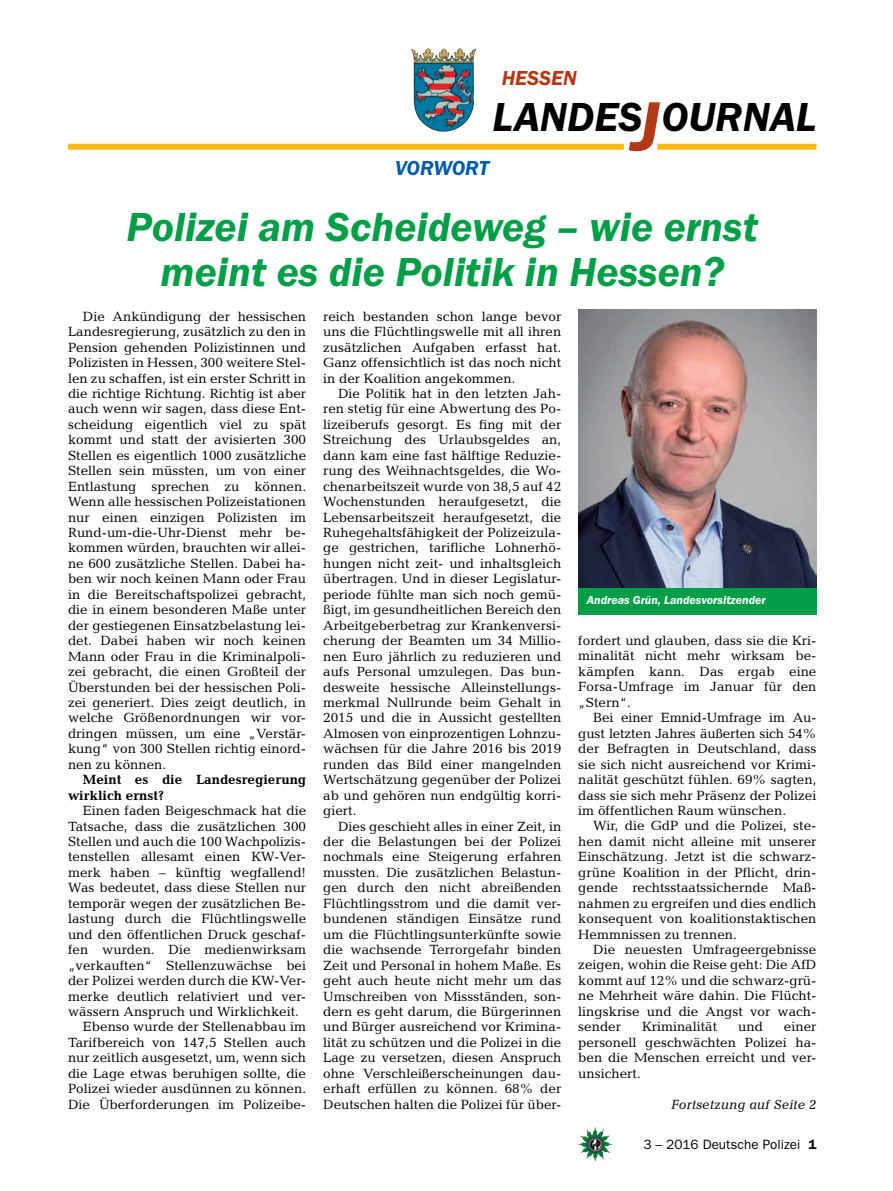
<style>
.page{position:relative;width:893px;height:1191px;background:#fff}
.page>*{position:absolute;margin:0;border:0;box-sizing:border-box;transform-origin:0 0}
.t1{font:italic 600 42px/45px "Franklin Gothic Itc T";color:#009f47;text-align:center}
.t2{font:italic 600 42px "Franklin Gothic Itc T";color:#000}
.t3{font:italic 600 21px "Franklin Gothic Itc T";color:#005baa}
.t4{font:italic 600 21px "Franklin Gothic Itc T";color:#b33916}
.t5{font:13.5px/15.5px "Candida";color:#000;text-align:justify}
.t6{font:700 13.5px/15.5px "Candida";color:#000}
.t7{font:13.5px "Franklin Gothic";color:#000}
.t8{font:italic 13.5px "Candida";color:#000}
.t9{font:italic 600 12px "Franklin Gothic Itc T";color:#fff}
.s1{font-size:72px;color:#b33916}
.s2{font-weight:600}
</style>
<div class="page">
<img style="left:578px;top:1127px;width:17px;height:25px">
<img style="left:411px;top:48px;width:48px;height:84px">
<div style="left:657px;top:144px;width:159px;height:6px;background:#fdb913"></div>
<div style="left:68px;top:144px;width:556px;height:6px;background:#fdb913"></div>
<img style="left:578px;top:310px;width:238px;height:278px">
<div style="left:578px;top:588px;width:238px;height:26px;background:#009f47"></div>
<h2 class="t4" style="left:502px;top:66px;width:77px">HESSEN</h2>
<h1 class="t2" style="left:492px;top:93px;width:325px">LANDES<span class="s1">J</span>OURNAL</h1>
<h2 class="t3" style="left:395px;top:156px;width:95px">vor wor t</h2>
<h1 class="t1" style="left:127px;top:203px;width:634px">Polizei am Scheideweg – wie ernst meint es die Politik in Hessen?</h1>
<p class="t5" style="left:323px;top:308px;width:240px">reich bestanden schon lange bevor uns die Flüchtlingswelle mit all ihren zusätzlichen Aufgaben erfasst hat.<br>Ganz offensichtlich ist das noch nicht in der Koalition angekommen.</p>
<p class="t5" style="left:323px;top:386px;width:240px;text-indent:15px">Die Politik hat in den letzten Jah&shy;ren stetig für eine Abwertung des Po&shy;lizeiberufs gesorgt. Es fing mit der Streichung des Urlaubsgeldes an, dann kam eine fast hälftige Reduzie&shy;rung des Weihnachtsgeldes, die Wo&shy;chenarbeitszeit wurde von 38,5 auf 42<br>Wochenstunden heraufgesetzt, die Lebensarbeitszeit heraufgesetzt, die Ruhegehaltsfähigkeit der Polizeizula&shy;ge gestrichen, tarifliche Lohnerhö&shy;hungen nicht zeit- und inhaltsgleich übertragen. Und in dieser Legislatur&shy;periode fühlte man sich noch gemü&shy;ßigt, im gesundheitlichen Bereich den Arbeitgeberbetrag zur Krankenversi&shy;cherung der Beamten um 34 Millio&shy;nen Euro jährlich zu reduzieren und aufs Personal umzulegen. Das bun&shy;desweite hessische Alleinstellungs&shy;merkmal Nullrunde beim Gehalt in 2015 und die in Aussicht gestellten Almosen von einprozentigen Lohnzu&shy;wächsen für die Jahre 2016 bis 2019 runden das Bild einer mangelnden Wertschätzung gegenüber der Polizei ab und gehören nun endgültig korri&shy;giert.</p>
<p class="t5" style="left:323px;top:818px;width:240px;text-indent:15px">Dies geschieht alles in einer Zeit, in der die Belastungen bei der Polizei nochmals eine Steigerung erfahren mussten. Die zusätzlichen Belastun&shy;gen durch den nicht abreißenden Flüchtlingsstrom und die damit ver&shy;bundenen ständigen Einsätze rund um die Flüchtlingsunterkünfte sowie die wachsende Terrorgefahr binden Zeit und Personal in hohem Maße. Es geht auch heute nicht mehr um das Umschreiben von Missständen, son&shy;dern es geht darum, die Bürgerinnen und Bürger ausreichend vor Krimina&shy;lität zu schützen und die Polizei in die Lage zu versetzen, diesen Anspruch ohne Verschleißerscheinungen dau&shy;erhaft erfüllen zu können. 68% der Deutschen halten die Polizei für über-</p>
<p class="t5" style="left:68px;top:308px;width:240px;text-indent:15px">Die Ankündigung der hessischen Landesregierung, zusätzlich zu den in Pension gehenden Polizistinnen und Polizisten in Hessen, 300 weitere Stel&shy;len zu schaffen, ist ein erster Schritt in die richtige Richtung. Richtig ist aber auch wenn wir sagen, dass diese Ent&shy;scheidung eigentlich viel zu spät kommt und statt der avisierten 300<br>Stellen es eigentlich 1000 zusätzliche Stellen sein müssten, um von einer Entlastung sprechen zu können.<br>Wenn alle hessischen Polizeistationen nur einen einzigen Polizisten im Rund-um-die-Uhr-Dienst mehr be&shy;kommen würden, brauchten wir allei&shy;ne 600 zusätzliche Stellen. Dabei ha&shy;ben wir noch keinen Mann oder Frau in die Bereitschaftspolizei gebracht, die in einem besonderen Maße unter der gestiegenen Einsatzbelastung lei&shy;det. Dabei haben wir noch keinen Mann oder Frau in die Kriminalpoli&shy;zei gebracht, die einen Großteil der Überstunden bei der hessischen Poli&shy;zei generiert. Dies zeigt deutlich, in welche Größenordnungen wir vor&shy;dringen müssen, um eine „Verstär&shy;kung“ von 300 Stellen richtig einord&shy;nen zu können.</p>
<p class="t6" style="left:68px;top:772px;width:240px;text-indent:15px">Meint es die Landesregierung wirklich ernst?</p>
<p class="t5" style="left:83px;top:803px;width:225px">Einen faden Beigeschmack hat die</p>
<p class="t5" style="left:68px;top:818px;width:240px">Tatsache, dass die zusätzlichen 300</p>
<p class="t5" style="left:68px;top:833px;width:240px">Stellen und auch die 100 Wachpolizis-</p>
<p class="t5" style="left:68px;top:849px;width:240px">tenstellen allesamt einen KW-Ver-</p>
<p class="t5" style="left:68px;top:864px;width:240px">merk haben – künftig wegfallend!</p>
<p class="t5" style="left:68px;top:880px;width:240px">Was bedeutet, dass diese Stellen nur</p>
<p class="t5" style="left:68px;top:895px;width:240px">temporär wegen der zusätzlichen Be-</p>
<p class="t5" style="left:68px;top:911px;width:240px">lastung durch die Flüchtlingswelle</p>
<p class="t5" style="left:68px;top:926px;width:240px">und den öffentlichen Druck geschaf-</p>
<p class="t5" style="left:68px;top:942px;width:240px">fen wurden. Die medienwirksam</p>
<p class="t5" style="left:68px;top:957px;width:240px">„verkauften“ Stellenzuwächse bei</p>
<p class="t5" style="left:68px;top:972px;width:240px">der Polizei werden durch die KW-Ver-</p>
<p class="t5" style="left:68px;top:988px;width:240px">merke deutlich relativiert und ver-</p>
<p class="t5" style="left:68px;top:1003px;width:233px">wässern Anspruch und Wirklichkeit.</p>
<p class="t5" style="left:83px;top:1019px;width:225px">Ebenso wurde der Stellenabbau im</p>
<p class="t5" style="left:68px;top:1034px;width:240px">Tarifbereich von 147,5 Stellen auch</p>
<p class="t5" style="left:68px;top:1050px;width:240px">nur zeitlich ausgesetzt, um, wenn sich</p>
<p class="t5" style="left:68px;top:1065px;width:240px">die Lage etwas beruhigen sollte, die</p>
<p class="t5" style="left:68px;top:1081px;width:240px">Polizei wieder ausdünnen zu können.</p>
<p class="t5" style="left:68px;top:1096px;width:240px">Die Überforderungen im Polizeibe-</p>
<p class="t9" style="left:587px;top:593px;width:180px">Andreas Grün, Landesvorsitzender</p>
<p class="t5" style="left:578px;top:632px;width:240px">fordert und glauben, dass sie die Kri&shy;minalität nicht mehr wirksam be&shy;kämpfen kann. Das ergab eine Forsa-Umfrage im Januar für den „Stern“.</p>
<p class="t5" style="left:578px;top:710px;width:240px;text-indent:15px">Bei einer Emnid-Umfrage im Au&shy;gust letzten Jahres äußerten sich 54% der Befragten in Deutschland, dass sie sich nicht ausreichend vor Krimi&shy;nalität geschützt fühlen. 69% sagten, dass sie sich mehr Präsenz der Polizei im öffentlichen Raum wünschen.</p>
<p class="t5" style="left:578px;top:818px;width:240px;text-indent:15px">Wir, die GdP und die Polizei, ste&shy;hen damit nicht alleine mit unserer Einschätzung. Jetzt ist die schwarz&shy;grüne Koalition in der Pflicht, drin&shy;gende rechtsstaatssichernde Maß&shy;nahmen zu ergreifen und dies endlich konsequent von koalitionstaktischen Hemmnissen zu trennen.</p>
<p class="t5" style="left:578px;top:941px;width:240px;text-indent:15px">Die neuesten Umfrageergebnisse zeigen, wohin die Reise geht: Die AfD kommt auf 12% und die schwarz-grü&shy;ne Mehrheit wäre dahin. Die Flücht&shy;lingskrise und die Angst vor wach&shy;sender</p>
<p class="t5" style="left:642px;top:1019px;width:77px">Kriminalität</p>
<p class="t5" style="left:738px;top:1019px;width:26px">und</p>
<p class="t5" style="left:578px;top:1019px;width:240px;text-indent:206px">einer personell geschwächten Polizei ha&shy;ben die Menschen erreicht und ver&shy;unsichert.</p>
<p class="t8" style="left:671px;top:1096px;width:147px">Fortsetzung auf Seite 2</p>
<p class="t7" style="left:643px;top:1136px;width:175px">3 – 2016 Deutsche Polizei <span class="s2">1</span></p>
</div>
